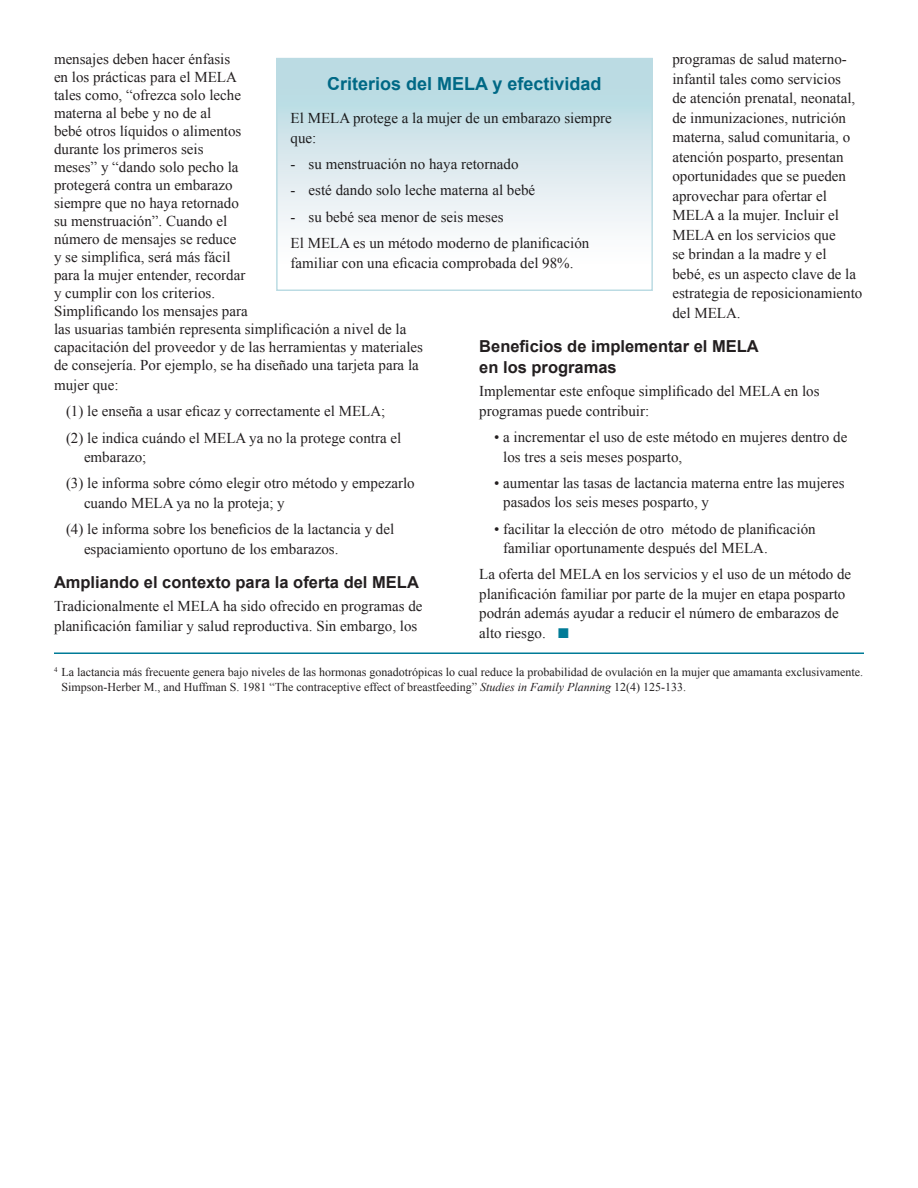
<style>
.page{position:relative;width:918px;height:1188px;background:#fff}
.page>*{position:absolute;margin:0;border:0;box-sizing:border-box;transform-origin:0 0}
.t1{font:700 18px "Arial";color:#007b97}
.t2{font:700 16.5px/21px "Arial";color:#231f20}
.t3{font:15px/19.5px "Times New Roman";color:#231f20}
.t4{font:12px/15px "Times New Roman";color:#231f20}
.s1{font-style:italic}
</style>
<div class="page">
<hr style="left:54px;top:652px;width:810px;height:2px;background:#007b97">
<div style="left:277px;top:59px;width:375px;height:231px;background:linear-gradient(to bottom,#b3d6df,#fff)"></div>
<p class="t3" style="left:54px;top:50px;width:371px;line-height:18px">mensajes deben hacer énfasis<br>en los prácticas para el MELA<br>tales como, “ofrezca solo leche<br>materna al bebe y no de al<br>bebé otros líquidos o alimentos<br>durante los primeros seis<br>meses” y “dando solo pecho la<br>protegerá contra un embarazo<br>siempre que no haya retornado<br>su menstruación”. Cuando el<br>número de mensajes se reduce<br>y se simplifica, será más fácil<br>para la mujer entender, recordar<br>y cumplir con los criterios.<br>Simplificando los mensajes para<br>las usuarias también representa simplificación a nivel de la capacitación del proveedor y de las herramientas y materiales de consejería. Por ejemplo, se ha diseñado una tarjeta para la</p>
<p class="t3" style="left:66px;top:372px;width:337px;line-height:26.2px;text-indent:-12px">mujer que:<br>(1) le enseña a usar eficaz y correctamente el MELA; (2) le indica cuándo el MELA ya no la protege contra el</p>
<p class="t3" style="left:66px;top:444px;width:350px;line-height:26.2px;text-indent:18px">embarazo;<br>(3) le informa sobre cómo elegir otro método y empezarlo</p>
<p class="t3" style="left:66px;top:490px;width:330px;line-height:26.2px;text-indent:18px">cuando MELA ya no la proteja; y<br>(4) le informa sobre los beneficios de la lactancia y del</p>
<p class="t3" style="left:84px;top:539px;width:256px">espaciamiento oportuno de los embarazos.</p>
<p class="t2" style="left:54px;top:572px;width:366px">Ampliando el contexto para la oferta del MELA</p>
<p class="t3" style="left:54px;top:596px;width:370px">Tradicionalmente el MELA ha sido ofrecido en programas de planificación familiar y salud reproductiva. Sin embargo, los</p>
<p class="t3" style="left:672px;top:49px;width:191px">programas de salud materno&shy;infantil tales como servicios<br>de atención prenatal, neonatal, de inmunizaciones, nutrición materna, salud comunitaria, o atención posparto, presentan oportunidades que se pueden aprovechar para ofertar el<br>MELA a la mujer. Incluir el<br>MELA en los servicios que<br>se brindan a la madre y el<br>bebé, es un aspecto clave de la estrategia de reposicionamiento del MELA.</p>
<p class="t2" style="left:479px;top:337px;width:281px">Beneficios de implementar el MELA en los programas</p>
<p class="t3" style="left:479px;top:381px;width:342px">Implementar este enfoque simplificado del MELA en los programas puede contribuir:</p>
<p class="t3" style="left:503px;top:427px;width:346px;text-indent:-9px">• a incrementar el uso de este método en mujeres dentro de los tres a seis meses posparto,</p>
<p class="t3" style="left:503px;top:473px;width:343px;text-indent:-9px">• aumentar las tasas de lactancia materna entre las mujeres pasados los seis meses posparto, y</p>
<p class="t3" style="left:503px;top:519px;width:314px;text-indent:-9px">• facilitar la elección de otro método de planificación familiar oportunamente después del MELA.</p>
<p class="t3" style="left:479px;top:564px;width:374px">La oferta del MELA en los servicios y el uso de un método de planificación familiar por parte de la mujer en etapa posparto podrán además ayudar a reducir el número de embarazos de alto riesgo.</p>
<p class="t4" style="left:62px;top:664px;width:803px;text-indent:-8px"><sup>4</sup> La lactancia más frecuente genera bajo niveles de las hormonas gonadotrópicas lo cual reduce la probabilidad de ovulación en la mujer que amamanta exclusivamente.<br>Simpson-Herber M., and Huffman S. 1981 “The contraceptive effect of breastfeeding” <span class="s1">Studies in Family Planning</span> 12(4) 125-133.</p>
<p class="t1" style="left:327px;top:72px;width:276px">Criterios del MELA y efectividad</p>
<p class="t3" style="left:291px;top:108px;width:323px">El MELA protege a la mujer de un embarazo siempre que:</p>
<p class="t3" style="left:291px;top:154px;width:229px">- su menstruación no haya retornado</p>
<p class="t3" style="left:291px;top:180px;width:246px">- esté dando solo leche materna al bebé</p>
<p class="t3" style="left:291px;top:203px;width:300px;line-height:26.2px">- su bebé sea menor de seis meses<br>El MELA es un método moderno de planificación</p>
<p class="t3" style="left:291px;top:253px;width:284px">familiar con una eficacia comprobada del 98%.</p>
</div>
